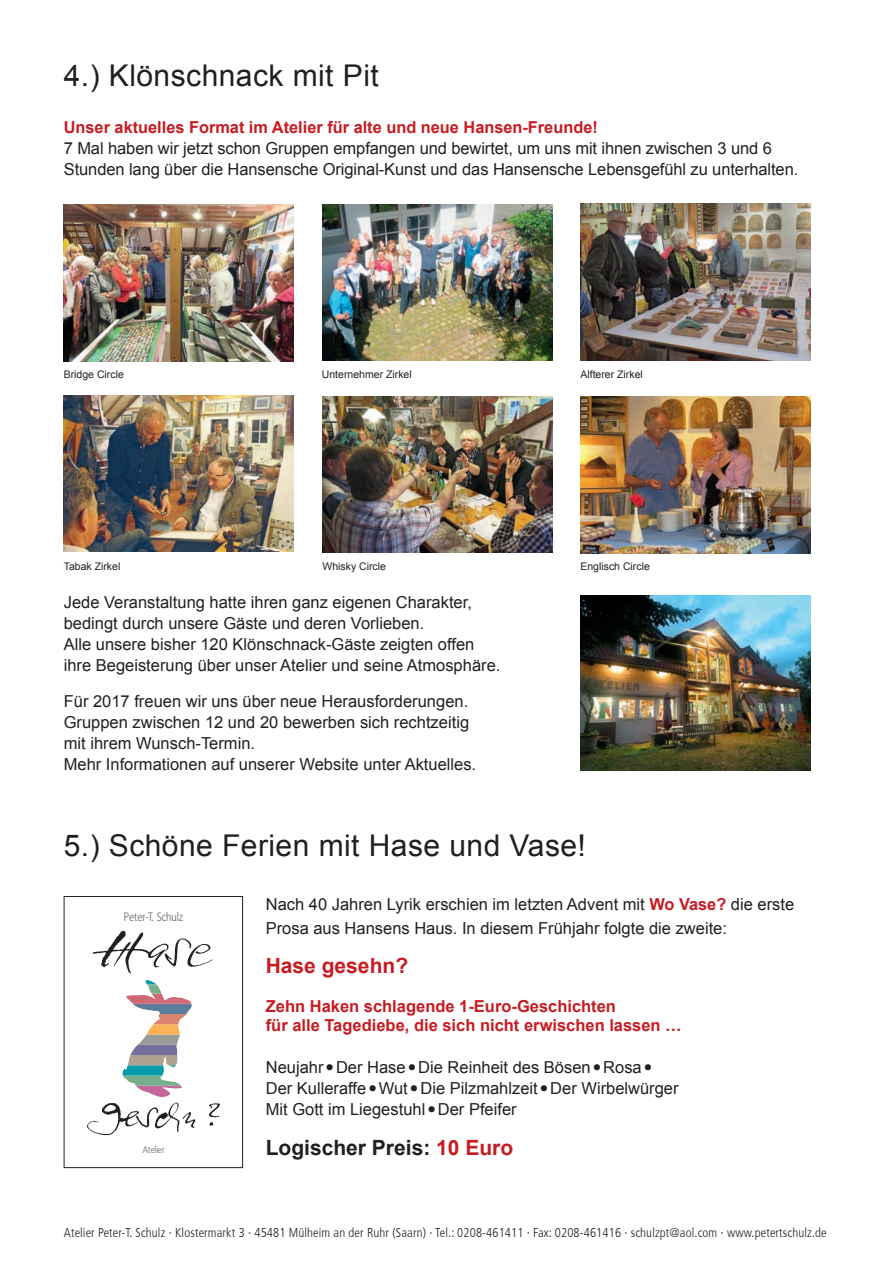
<style>
.page{position:relative;width:893px;height:1263px;background:#fff}
.page>*{position:absolute;margin:0;border:0;box-sizing:border-box;transform-origin:0 0}
.t1{font:italic 45px "New Century Schlbk";color:#231f20}
.t2{font:30px "Arial";letter-spacing:.015em;color:#231f20}
.t3{font:700 21px "Arial";color:#231f20}
.t4{font:700 21px "Arial";color:#c61c22}
.t5{font:16.5px/21px "Arial";color:#231f20}
.t6{font:700 16.5px/19.5px "Arial";color:#c61c22}
.t7{font:300 condensed 12.75px "Frutiger";letter-spacing:.01em;color:#231f20}
.t8{font:300 12.15px "Frutiger Condensed BQ";color:#6c6d70}
.t9{font:10.5px "Arial";color:#231f20}
.t10{font:300 9.6px "Frutiger Condensed BQ";color:#6c6d70}
.s1{font-weight:700;color:#c61c22}
.s2{color:#c61c22}
</style>
<div class="page">
<img style="left:64px;top:395px;width:230px;height:157px">
<img style="left:64px;top:205px;width:229px;height:157px">
<img style="left:93px;top:930px;width:121px;height:44px">
<img style="left:87px;top:1097px;width:133px;height:39px">
<svg style="left:122px;top:980px;width:70px;height:117px"></svg>
<div style="left:64px;top:896px;width:179px;height:272px;border:1px solid #231f20"></div>
<img style="left:580px;top:596px;width:231px;height:174px">
<img style="left:581px;top:397px;width:230px;height:156px">
<img style="left:322px;top:204px;width:230px;height:157px">
<img style="left:322px;top:396px;width:230px;height:157px">
<img style="left:581px;top:204px;width:230px;height:156px">
<h2 class="t2" style="left:64px;top:55px;width:317px">4.) Klönschnack mit Pit</h2>
<p class="t6" style="left:64px;top:118px;width:536px">Unser aktuelles Format im Atelier für alte und neue Hansen-Freunde!</p>
<p class="t5" style="left:64px;top:137px;width:736px">7 Mal haben wir jetzt schon Gruppen empfangen und bewirtet, um uns mit ihnen zwischen 3 und 6<br>Stunden lang über die Hansensche Original-Kunst und das Hansensche Lebensgefühl zu unterhalten.</p>
<p class="t9" style="left:64px;top:368px;width:62px">Bridge Circle</p>
<p class="t9" style="left:64px;top:559px;width:58px">Tabak Zirkel</p>
<p class="t9" style="left:322px;top:368px;width:91px">Unternehmer Zirkel</p>
<p class="t9" style="left:580px;top:368px;width:64px">Alfterer Zirkel</p>
<p class="t9" style="left:322px;top:559px;width:65px">Whisky Circle</p>
<p class="t9" style="left:580px;top:559px;width:71px">Englisch Circle</p>
<p class="t5" style="left:64px;top:592px;width:438px">Jede Veranstaltung hatte ihren ganz eigenen Charakter, bedingt durch unsere Gäste und deren Vorlieben.<br>Alle unsere bisher 120 Klönschnack-Gäste zeigten offen ihre Begeisterung über unser Atelier und seine Atmosphäre.</p>
<p class="t5" style="left:64px;top:691px;width:414px">Für 2017 freuen wir uns über neue Herausforderungen.<br>Gruppen zwischen 12 und 20 bewerben sich rechtzeitig mit ihrem Wunsch-Termin.<br>Mehr Informationen auf unserer Website unter Aktuelles.</p>
<h2 class="t2" style="left:64px;top:826px;width:524px">5.) Schöne Ferien mit Hase und Vase!</h2>
<p class="t5" style="left:266px;top:892px;width:530px;line-height:24px">Nach 40 Jahren Lyrik erschien im letzten Advent mit <span class="s1">Wo Vase?</span> die erste<br>Prosa aus Hansens Haus. In diesem Frühjahr folgte die zweite:</p>
<p class="t4" style="left:266px;top:952px;width:144px">Hase gesehn?</p>
<p class="t6" style="left:266px;top:997px;width:418px">Zehn Haken schlagende 1-Euro-Geschichten<br>für alle Tagediebe, die sich nicht erwischen lassen …</p>
<p class="t5" style="left:266px;top:1057px;width:59px">Neujahr</p>
<h1 class="t1" style="left:324px;top:1038px;width:14px">·</h1>
<p class="t5" style="left:336px;top:1057px;width:71px">Der Hase</p>
<h1 class="t1" style="left:406px;top:1038px;width:14px">·</h1>
<p class="t5" style="left:418px;top:1057px;width:174px">Die Reinheit des Bösen</p>
<h1 class="t1" style="left:591px;top:1038px;width:14px">·</h1>
<p class="t5" style="left:603px;top:1057px;width:40px">Rosa</p>
<h1 class="t1" style="left:642px;top:1038px;width:14px">·</h1>
<p class="t5" style="left:266px;top:1078px;width:102px">Der Kulleraffe</p>
<h1 class="t1" style="left:366px;top:1059px;width:14px">·</h1>
<p class="t5" style="left:379px;top:1078px;width:31px">Wut</p>
<h1 class="t1" style="left:408px;top:1059px;width:14px">·</h1>
<p class="t5" style="left:420px;top:1078px;width:119px">Die Pilzmahlzeit</p>
<h1 class="t1" style="left:538px;top:1059px;width:14px">·</h1>
<p class="t5" style="left:550px;top:1078px;width:130px">Der Wirbelwürger</p>
<p class="t5" style="left:266px;top:1099px;width:161px">Mit Gott im Liegestuhl</p>
<h1 class="t1" style="left:425px;top:1080px;width:14px">·</h1>
<p class="t5" style="left:438px;top:1099px;width:80px">Der Pfeifer</p>
<p class="t3" style="left:266px;top:1134px;width:249px">Logischer Preis: <span class="s2">10 Euro</span></p>
<p class="t8" style="left:124px;top:909px;width:61px">Peter-T. Schulz</p>
<p class="t10" style="left:143px;top:1144px;width:23px">Atelier</p>
<p class="t7" style="left:64px;top:1226px;width:764px">Atelier Peter-T. Schulz ∙ Klostermarkt 3 ∙ 45481 Mülheim an der Ruhr (Saarn) ∙ Tel.: 0208-461411 ∙ Fax: 0208-461416 ∙ schulzpt@aol.com ∙ www.petertschulz.de</p>
</div>
